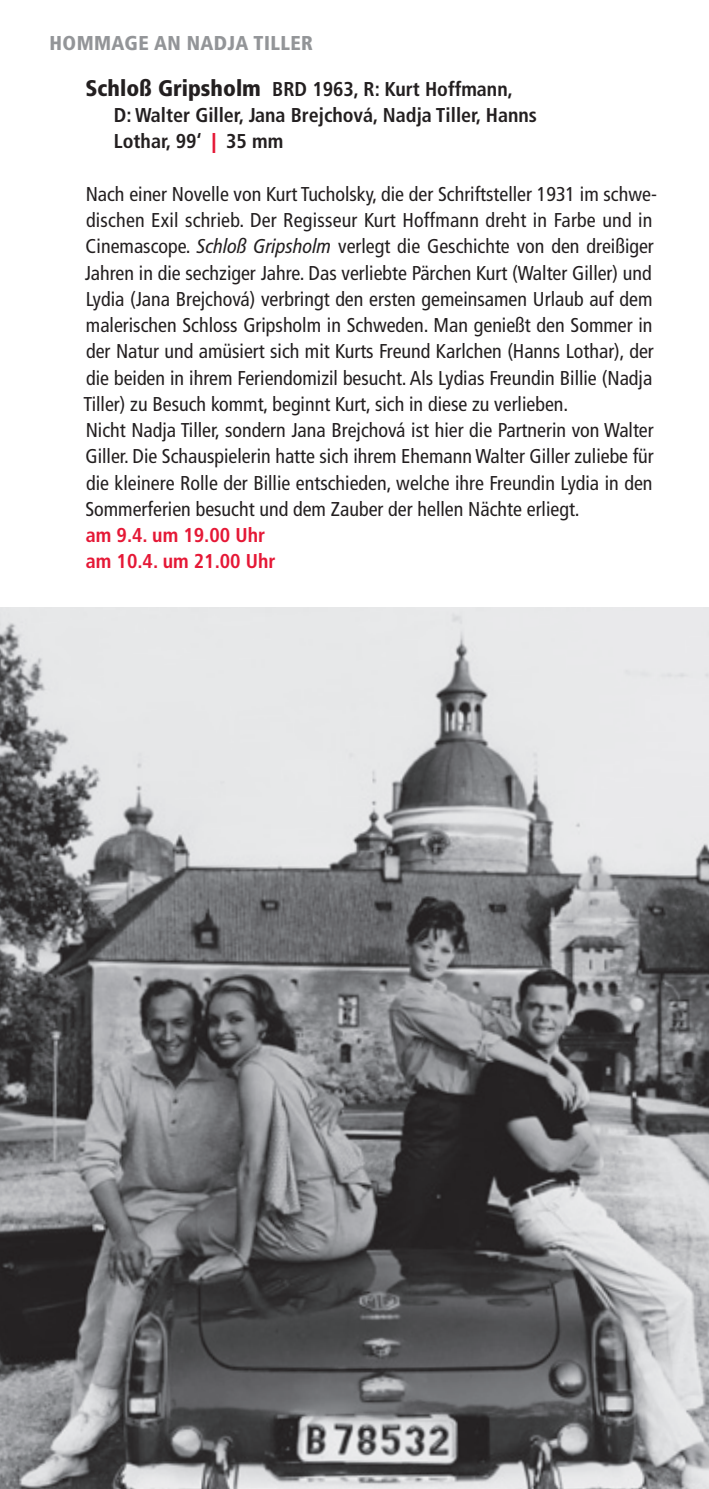
<style>
.page{position:relative;width:709px;height:1489px;background:#fff}
.page>*{position:absolute;margin:0;border:0;box-sizing:border-box;transform-origin:0 0}
.t1{font:condensed 20px/26.2px "Frutiger LT Com";color:#231f20}
.t2{font:700 condensed 20px/26.2px "Frutiger LT Com";color:#231f20}
.t3{font:700 condensed 20px/26.2px "Frutiger LT Com";color:#e51836}
.t4{font:900 condensed 20px "Frutiger LT Com";letter-spacing:.02em;color:#939598}
.s1{font-weight:900;font-size:22.5px}
.s2{font-weight:900;font-stretch:normal;color:#e51836}
.s3{font-style:italic}
</style>
<div class="page">
<img style="left:0;top:608px;width:709px;height:880px">
<p class="t4" style="left:50px;top:31px;width:265px">HOMMAGE AN NADJA TILLER</p>
<p class="t2" style="left:114px;top:76px;width:424px;text-indent:-28px"><span class="s1">Schloß Gripsholm</span> BRD 1963, R: Kurt Hoffmann,<br>D: Walter Giller, Jana Brejchová, Nadja Tiller, Hanns<br>Lothar, 99‘ <span class="s2">|</span> 35 mm</p>
<p class="t1" style="left:84px;top:181px;width:575px">Nach einer Novelle von Kurt Tucholsky, die der Schriftsteller 1931 im schwe&shy;dischen Exil schrieb. Der Regisseur Kurt Hoffmann dreht in Farbe und in Cinemascope. <span class="s3">Schloß Gripsholm</span> verlegt die Geschichte von den dreißiger Jahren in die sechziger Jahre. Das verliebte Pärchen Kurt (Walter Giller) und Lydia (Jana Brejchová) verbringt den ersten gemeinsamen Urlaub auf dem malerischen Schloss Gripsholm in Schweden. Man genießt den Sommer in der Natur und amüsiert sich mit Kurts Freund Karlchen (Hanns Lothar), der die beiden in ihrem Feriendomizil besucht. Als Lydias Freundin Billie (Nadja Tiller) zu Besuch kommt, beginnt Kurt, sich in diese zu verlieben.<br>Nicht Nadja Tiller, sondern Jana Brejchová ist hier die Partnerin von Walter Giller. Die Schauspielerin hatte sich ihrem Ehemann Walter Giller zuliebe für die kleinere Rolle der Billie entschieden, welche ihre Freundin Lydia in den Sommerferien besucht und dem Zauber der hellen Nächte erliegt.</p>
<p class="t3" style="left:86px;top:522px;width:191px">am 9.4. um 19.00 Uhr am 10.4. um 21.00 Uhr</p>
</div>
